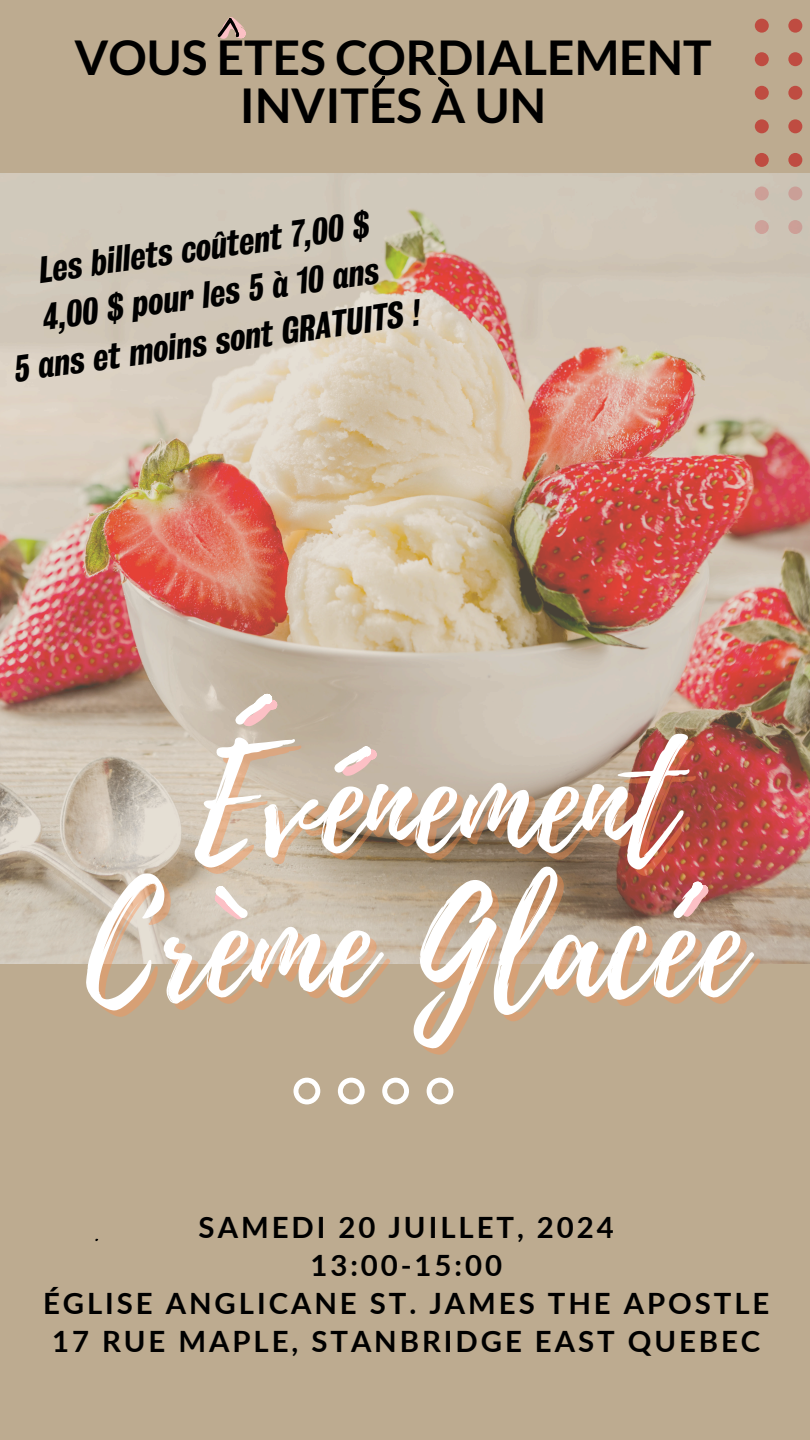
<style>
.page{position:relative;width:810px;height:1440px;background:#bdab90}
.page>*{position:absolute;margin:0;border:0;box-sizing:border-box;transform-origin:0 0}
.t1{font:144px "Playlist Script";color:#fff}
.t2{font:700 48px/48px "Lato";color:#000;text-align:center}
.t3{font:italic 34px/47.2px "Kings Bureau Grot Three Seven";color:#000;text-align:center}
.t4{font:700 29.3px "Lato";letter-spacing:.1em;color:#000}
</style>
<div class="page">
<svg style="left:294px;top:1078px;width:159px;height:26px"></svg>
<svg style="left:755px;top:19px;width:48px;height:148px"></svg>
<img style="left:0;top:173px;width:810px;height:791px">
<svg style="left:235px;top:694px;width:42px;height:32px"></svg>
<svg style="left:334px;top:746px;width:43px;height:30px"></svg>
<svg style="left:215px;top:886px;width:33px;height:33px"></svg>
<svg style="left:673px;top:882px;width:35px;height:36px"></svg>
<svg style="left:218px;top:17px;width:28px;height:22px"></svg>
<svg style="left:374px;top:76px;width:11px;height:12px"></svg>
<svg style="left:438px;top:77px;width:11px;height:10px"></svg>
<p class="t2" style="left:74px;top:32px;width:639px">VOUS ETES CORDIALEMENT<br>INVITES A UN</p>
<h1 class="t3" style="left:-1px;top:255px;width:411px;rotate:-8deg">Les billets coûtent 7,00 $<br>4,00 $ pour les 5 à 10 ans<br>5 ans et moins sont GRATUITS !</h1>
<p class="t1" style="left:195px;top:698px;width:482px">Evenement</p>
<h2 class="t1" style="left:86px;top:842px;width:659px">Creme Glacee</h2>
<p class="t4" style="left:199px;top:1209px;width:417px">SAMEDI 20 JUILLET, 2024</p>
<p class="t4" style="left:310px;top:1247px;width:193px">13:00-15:00</p>
<p class="t4" style="left:43px;top:1285px;width:728px">ÉGLISE ANGLICANE ST. JAMES THE APOSTLE</p>
<p class="t4" style="left:52px;top:1323px;width:710px">17 RUE MAPLE, STANBRIDGE EAST QUEBEC</p>
</div>
